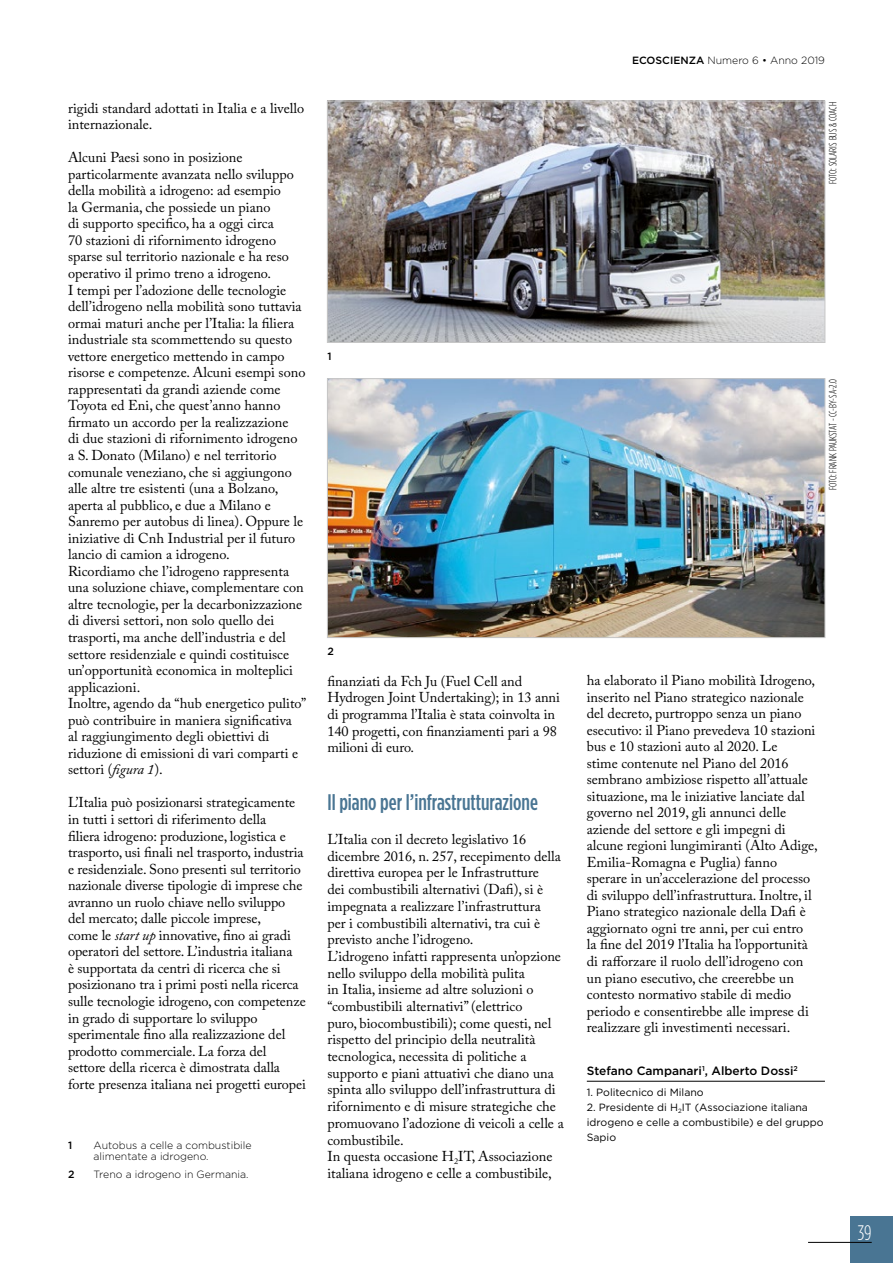
<style>
.page{position:relative;width:893px;height:1263px;background:#fff}
.page>*{position:absolute;margin:0;border:0;box-sizing:border-box;transform-origin:0 0}
.t1{font:500 condensed 22.5px "Gotham HTF";color:#497593}
.t2{font:300 condensed 21px "Gotham HTF";color:#fff}
.t3{font:14.25px/16.5px "Adobe Caslon Pro";color:#000}
.t4{font:500 12px "Gotham HTF";color:#000}
.t5{font:10.5px/15px "Gotham HTF";color:#000}
.t6{font:300 10.5px/11.2px "Gotham HTF";color:#000}
.t7{font:300 condensed 10.5px "Gotham HTF";letter-spacing:-.01em;color:#000}
.t8{font:500 10.5px "Gotham HTF";color:#000}
.s1{font-style:italic}
.s2{font-weight:500}
</style>
<div class="page">
<div style="left:850px;top:1216px;width:43px;height:47px;background:#497593"></div>
<hr style="left:808px;top:1242px;width:64px;height:1px;background:#000">
<hr style="left:587px;top:1081px;width:238px;height:1px;background:#000">
<img style="left:329px;top:103px;width:494px;height:238px">
<div style="left:327px;top:101px;width:498px;height:242px;border:1px solid #c6c6c6"></div>
<img style="left:329px;top:380px;width:494px;height:256px">
<div style="left:327px;top:378px;width:498px;height:260px;border:1px solid #c6c6c6"></div>
<p class="t3" style="left:68px;top:99px;width:238px">rigidi standard adottati in Italia e a livello internazionale.</p>
<p class="t3" style="left:68px;top:149px;width:240px">Alcuni Paesi sono in posizione particolarmente avanzata nello sviluppo della mobilità a idrogeno: ad esempio<br>la Germania, che possiede un piano<br>di supporto specifico, ha a oggi circa<br>70 stazioni di rifornimento idrogeno sparse sul territorio nazionale e ha reso operativo il primo treno a idrogeno.<br>I tempi per l’adozione delle tecnologie dell’idrogeno nella mobilità sono tuttavia ormai maturi anche per l’Italia: la filiera industriale sta scommettendo su questo vettore energetico mettendo in campo risorse e competenze. Alcuni esempi sono rappresentati da grandi aziende come Toyota ed Eni, che quest’anno hanno firmato un accordo per la realizzazione<br>di due stazioni di rifornimento idrogeno a S. Donato (Milano) e nel territorio comunale veneziano, che si aggiungono alle altre tre esistenti (una a Bolzano, aperta al pubblico, e due a Milano e Sanremo per autobus di linea). Oppure le iniziative di Cnh Industrial per il futuro lancio di camion a idrogeno.<br>Ricordiamo che l’idrogeno rappresenta una soluzione chiave, complementare con altre tecnologie, per la decarbonizzazione di diversi settori, non solo quello dei trasporti, ma anche dell’industria e del settore residenziale e quindi costituisce un’opportunità economica in molteplici applicazioni.<br>Inoltre, agendo da “hub energetico pulito” può contribuire in maniera significativa<br>al raggiungimento degli obiettivi di riduzione di emissioni di vari comparti e settori (<span class="s1">figura 1</span>).</p>
<p class="t3" style="left:68px;top:794px;width:239px">L’Italia può posizionarsi strategicamente in tutti i settori di riferimento della<br>filiera idrogeno: produzione, logistica e trasporto, usi finali nel trasporto, industria e residenziale. Sono presenti sul territorio nazionale diverse tipologie di imprese che avranno un ruolo chiave nello sviluppo del mercato; dalle piccole imprese,<br>come le <span class="s1">start up</span> innovative, fino ai gradi operatori del settore. L’industria italiana<br>è supportata da centri di ricerca che si posizionano tra i primi posti nella ricerca sulle tecnologie idrogeno, con competenze in grado di supportare lo sviluppo sperimentale fino alla realizzazione del prodotto commerciale. La forza del settore della ricerca è dimostrata dalla forte presenza italiana nei progetti europei</p>
<p class="t8" style="left:68px;top:1139px;width:6px">1</p>
<p class="t6" style="left:94px;top:1139px;width:160px">Autobus a celle a combustibile alimentate a idrogeno.</p>
<p class="t8" style="left:68px;top:1168px;width:8px">2</p>
<p class="t6" style="left:94px;top:1168px;width:157px">Treno a idrogeno in Germania.</p>
<p class="t8" style="left:327px;top:350px;width:6px">1</p>
<p class="t8" style="left:327px;top:645px;width:8px">2</p>
<p class="t3" style="left:327px;top:672px;width:234px">finanziati da Fch Ju (Fuel Cell and Hydrogen Joint Undertaking); in 13 anni di programma l’Italia è stata coinvolta in 140 progetti, con finanziamenti pari a 98 milioni di euro.</p>
<h1 class="t1" style="left:327px;top:790px;width:212px">Il piano per l’infrastrutturazione</h1>
<p class="t3" style="left:327px;top:831px;width:238px">L’Italia con il decreto legislativo 16 dicembre 2016, n. 257, recepimento della direttiva europea per le Infrastrutture<br>dei combustibili alternativi (Dafi), si è impegnata a realizzare l’infrastruttura<br>per i combustibili alternativi, tra cui è previsto anche l’idrogeno.<br>L’idrogeno infatti rappresenta un’opzione nello sviluppo della mobilità pulita<br>in Italia, insieme ad altre soluzioni o “combustibili alternativi” (elettrico<br>puro, biocombustibili); come questi, nel rispetto del principio della neutralità tecnologica, necessita di politiche a supporto e piani attuativi che diano una spinta allo sviluppo dell’infrastruttura di rifornimento e di misure strategiche che promuovano l’adozione di veicoli a celle a combustibile.<br>In questa occasione H<sub>2</sub>IT, Associazione italiana idrogeno e celle a combustibile,</p>
<p class="t6" style="left:632px;top:55px;width:194px"><span class="s2">ECOSCIENZA</span> Numero 6 • Anno 2019</p>
<p class="t7" style="left:827px;top:184px;width:84px;rotate:-90deg">FOTO: SOLARIS BUS &amp; COACH</p>
<p class="t7" style="left:827px;top:490px;width:113px;rotate:-90deg">FOTO: FRANK PAUKSTAT - CC-BY-SA-2.0</p>
<p class="t3" style="left:587px;top:672px;width:232px">ha elaborato il Piano mobilità Idrogeno, inserito nel Piano strategico nazionale del decreto, purtroppo senza un piano esecutivo: il Piano prevedeva 10 stazioni bus e 10 stazioni auto al 2020. Le<br>stime contenute nel Piano del 2016 sembrano ambiziose rispetto all’attuale situazione, ma le iniziative lanciate dal governo nel 2019, gli annunci delle aziende del settore e gli impegni di alcune regioni lungimiranti (Alto Adige, Emilia-Romagna e Puglia) fanno sperare in un’accelerazione del processo di sviluppo dell’infrastruttura. Inoltre, il Piano strategico nazionale della Dafi è aggiornato ogni tre anni, per cui entro<br>la fine del 2019 l’Italia ha l’opportunità di rafforzare il ruolo dell’idrogeno con un piano esecutivo, che creerebbe un contesto normativo stabile di medio periodo e consentirebbe alle imprese di realizzare gli investimenti necessari.</p>
<p class="t4" style="left:587px;top:1063px;width:213px">Stefano Campanari<sup>1</sup>, Alberto Dossi<sup>2</sup></p>
<p class="t5" style="left:587px;top:1084px;width:118px">1. Politecnico di Milano</p>
<p class="t5" style="left:587px;top:1099px;width:238px">2. Presidente di H<sub>2</sub>IT (Associazione italiana idrogeno e celle a combustibile) e del gruppo<br>Sapio</p>
<h2 class="t2" style="left:858px;top:1221px;width:15px">39</h2>
</div>
